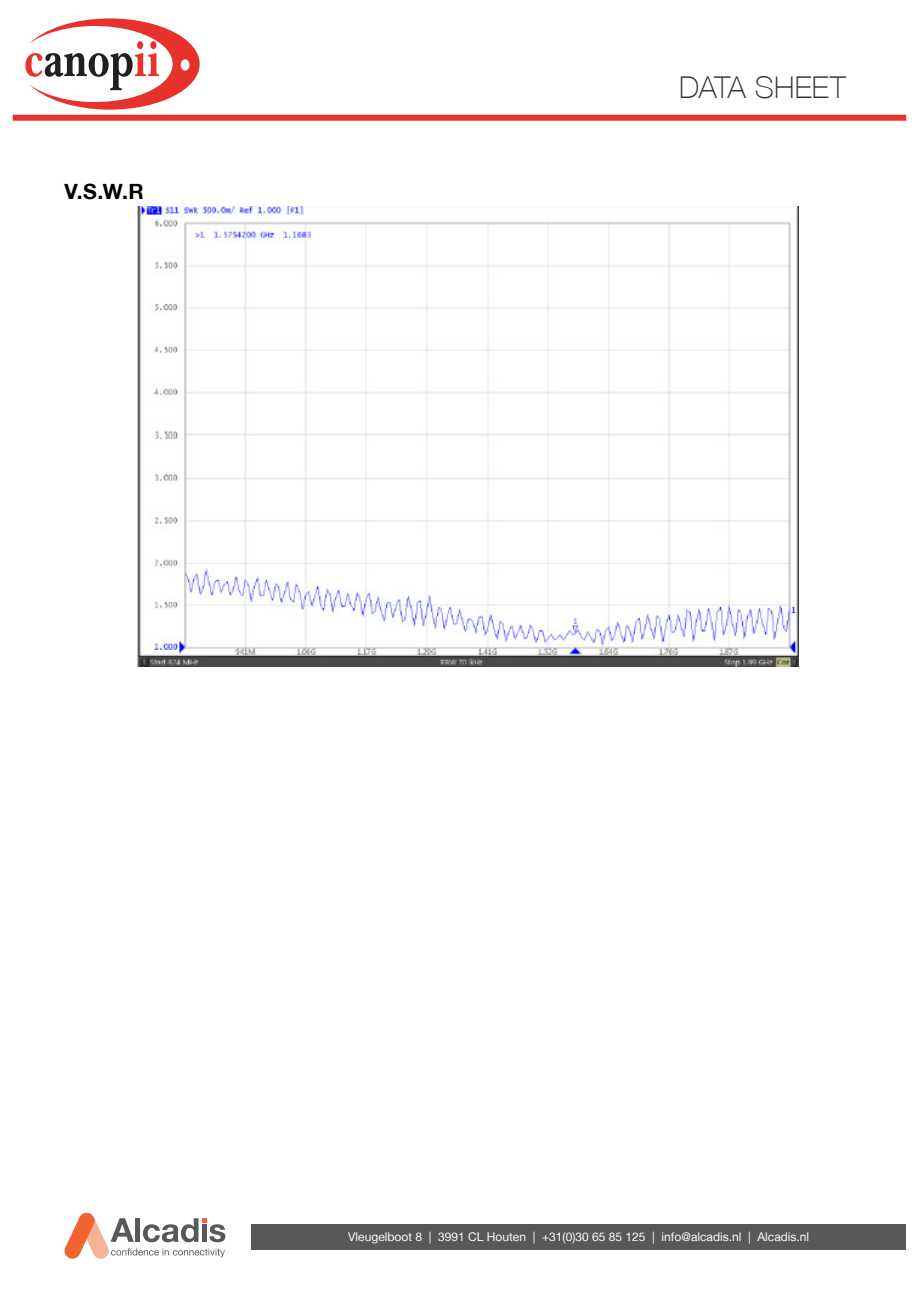
<style>
.page{position:relative;width:919px;height:1289px;background:#fff}
.page>*{position:absolute;margin:0;border:0;box-sizing:border-box;transform-origin:0 0}
.t1{font:100 30px "Helvetica Neue LT";color:#312f30}
.Koptekst{font:700 21px "Helvetica Neue LT";color:#000}
.t2{font:12px "Helvetica Neue LT";color:#fff}
</style>
<div class="page">
<div style="left:13px;top:115px;width:893px;height:6px;background:#e7332f"></div>
<svg style="left:25px;top:18px;width:175px;height:92px"></svg>
<div style="left:251px;top:1224px;width:655px;height:25px;background:#57585a"></div>
<svg style="left:64px;top:1212px;width:161px;height:46px"></svg>
<img style="left:137px;top:206px;width:661px;height:461px">
<p class="Koptekst" style="left:65px;top:178px;width:81px">V.S.W.R</p>
<h1 class="t1" style="left:679px;top:70px;width:168px">DATA SHEET</h1>
<p class="t2" style="left:348px;top:1229px;width:462px">Vleugelboot 8 | 3991 CL Houten | +31(0)30 65 85 125 | info@alcadis.nl | Alcadis.nl</p>
</div>
